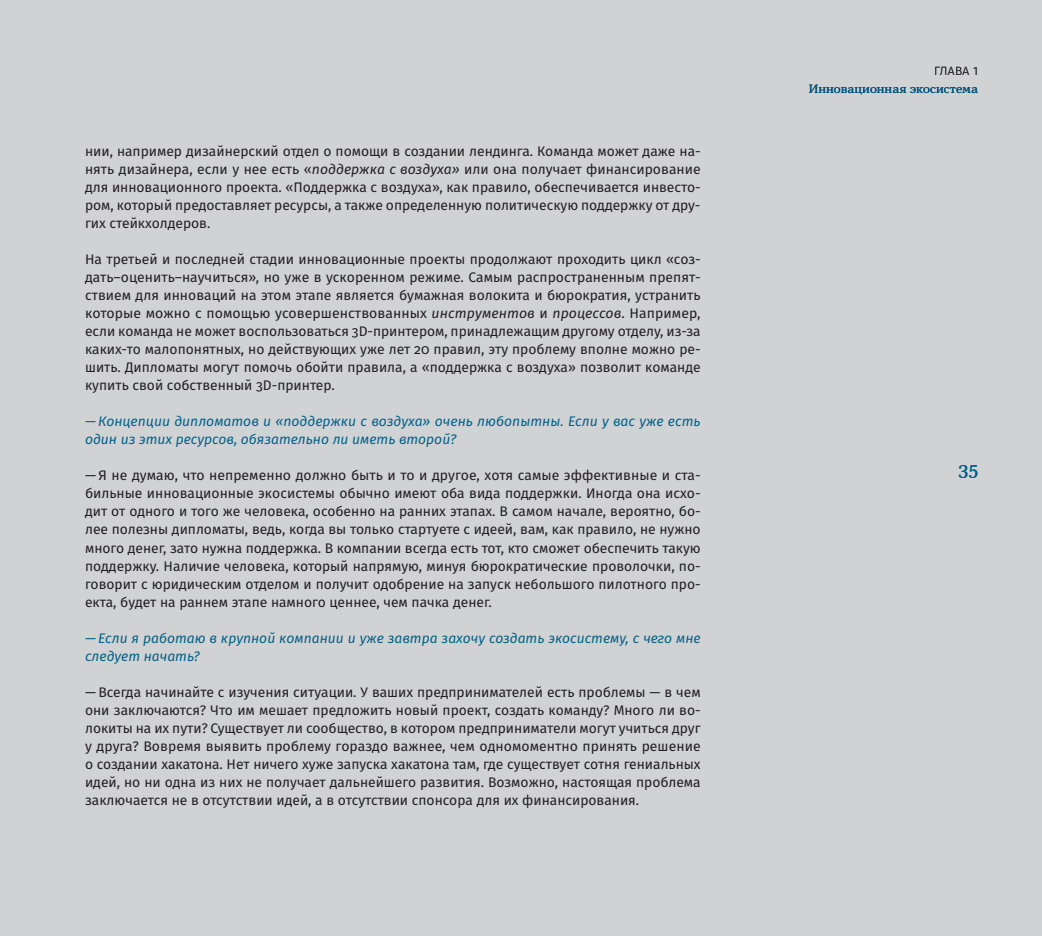
<style>
.page{position:relative;width:1042px;height:936px;background:#fff}
.page>*{position:absolute;margin:0;border:0;box-sizing:border-box;transform-origin:0 0}
.t1{font:13.8px/18px "Fira Sans";color:#231f20;text-align:justify}
.t2{font:italic 13.8px/18px "Fira Sans";color:#006288}
.t3{font:12px "Mediator Serif";color:#005376}
.t4{font:300 12px "Fira Sans";letter-spacing:.025em;color:#231f20}
.s1{font-style:italic}
</style>
<div class="page">
<div style="left:0;top:0;width:1042px;height:935px;background:#d1d2d4"></div>
<p class="t1" style="left:85px;top:143px;width:617px">нии, например дизайнерский отдел о помощи в создании лендинга. Команда может даже на&shy;нять дизайнера, если у нее есть «<span class="s1">поддержка с воздуха»</span> или она получает финансирование для инновационного проекта. «Поддержка с воздуха», как правило, обеспечивается инвесто&shy;ром, который предоставляет ресурсы, а также определенную политическую поддержку от дру&shy;гих стейкхолдеров.</p>
<p class="t1" style="left:85px;top:251px;width:617px">На третьей и последней стадии инновационные проекты продолжают проходить цикл «соз&shy;дать–оценить–научиться», но уже в ускоренном режиме. Самым распространенным препят&shy;ствием для инноваций на этом этапе является бумажная волокита и бюрократия, устранить которые можно с помощью усовершенствованных <span class="s1">инструментов</span> и <span class="s1">процессов</span>. Например, если команда не может воспользоваться 3D-принтером, принадлежащим другому отделу, из-за каких-то малопонятных, но действующих уже лет 20 правил, эту проблему вполне можно ре&shy;шить. Дипломаты могут помочь обойти правила, а «поддержка с воздуха» позволит команде купить свой собственный 3D-принтер.</p>
<p class="t2" style="left:85px;top:413px;width:617px">— Концепции дипломатов и «поддержки с воздуха» очень любопытны. Если у вас уже есть один из этих ресурсов, обязательно ли иметь второй?</p>
<p class="t1" style="left:85px;top:467px;width:617px">— Я не думаю, что непременно должно быть и то и другое, хотя самые эффективные и ста&shy;бильные инновационные экосистемы обычно имеют оба вида поддержки. Иногда она исхо&shy;дит от одного и того же человека, особенно на ранних этапах. В самом начале, вероятно, бо&shy;лее полезны дипломаты, ведь, когда вы только стартуете с идеей, вам, как правило, не нужно много денег, зато нужна поддержка. В компании всегда есть тот, кто сможет обеспечить такую поддержку. Наличие человека, который напрямую, минуя бюрократические проволочки, по&shy;говорит с юридическим отделом и получит одобрение на запуск небольшого пилотного про&shy;екта, будет на раннем этапе намного ценнее, чем пачка денег.</p>
<p class="t2" style="left:85px;top:629px;width:617px">— Если я работаю в крупной компании и уже завтра захочу создать экосистему, с чего мне следует начать?</p>
<p class="t1" style="left:85px;top:683px;width:617px">— Всегда начинайте с изучения ситуации. У ваших предпринимателей есть проблемы — в чем они заключаются? Что им мешает предложить новый проект, создать команду? Много ли во&shy;локиты на их пути? Существует ли сообщество, в котором предприниматели могут учиться друг у друга? Вовремя выявить проблему гораздо важнее, чем одномоментно принять решение о создании хакатона. Нет ничего хуже запуска хакатона там, где существует сотня гениальных идей, но ни одна из них не получает дальнейшего развития. Возможно, настоящая проблема заключается не в отсутствии идей, а в отсутствии спонсора для их финансирования.</p>
<p class="t4" style="left:934px;top:66px;width:45px">ГЛАВА 1</p>
<p class="t3" style="left:809px;top:84px;width:171px">Инновационная экосистема</p>
</div>
